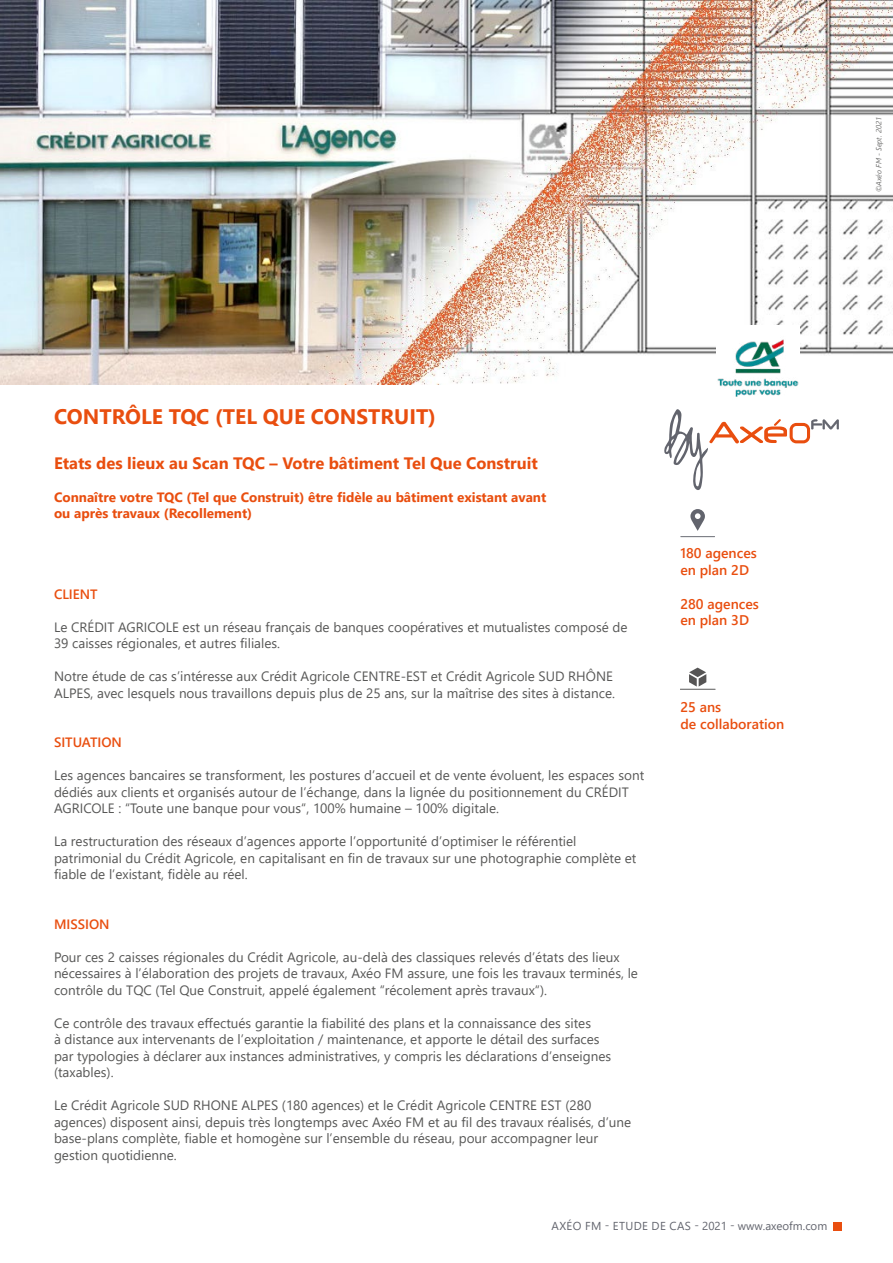
<style>
.page{position:relative;width:893px;height:1263px;background:#fff}
.page>*{position:absolute;margin:0;border:0;box-sizing:border-box;transform-origin:0 0}
.t1{font:700 21px "Segoe UI";color:#e94e0f}
.t2{font:700 16.5px "Segoe UI";color:#e94e0f}
.t3{font:600 13.95px/16.8px "Segoe UI";color:#e94e0f}
.t4{font:13.5px/16.5px "Segoe UI";color:#575756}
.t5{font:700 13.5px/16.2px "Segoe UI";color:#e94e0f}
.t6{font:600 13.5px "Segoe UI";color:#e94e0f}
.t7{font:11.55px "Segoe UI";color:#62646d}
.t8{font:italic 7.5px "Segoe UI";color:#70706f}
.s1{font-style:normal}
</style>
<div class="page">
<div style="left:834px;top:1222px;width:8px;height:8px;background:#e94e0f"></div>
<img style="left:0;top:0;width:893px;height:385px">
<div style="left:716px;top:325px;width:84px;height:84px;background:#fff"></div>
<img style="left:717px;top:339px;width:82px;height:58px">
<svg style="left:664px;top:409px;width:175px;height:81px"></svg>
<hr style="left:680px;top:536px;width:35px;height:1px;background:#62646d">
<svg style="left:690px;top:509px;width:15px;height:22px"></svg>
<hr style="left:680px;top:689px;width:35px;height:1px;background:#565555">
<svg style="left:689px;top:668px;width:17px;height:18px"></svg>
<p class="t8" style="left:872px;top:192px;width:77px;rotate:-90deg"><span class="s1">©</span>Axéo FM - Sept. 2021</p>
<h1 class="t1" style="left:54px;top:397px;width:384px">CONTRÔLE TQC (TEL QUE CONSTRUIT)</h1>
<p class="t2" style="left:54px;top:448px;width:485px">Etats des lieux au Scan TQC – Votre bâtiment Tel Que Construit</p>
<p class="t5" style="left:54px;top:488px;width:494px">Connaître votre TQC (Tel que Construit) être fidèle au bâtiment existant avant ou après travaux (Recollement)</p>
<p class="t6" style="left:54px;top:581px;width:45px">CLIENT</p>
<p class="t4" style="left:54px;top:617px;width:575px">Le CRÉDIT AGRICOLE est un réseau français de banques coopératives et mutualistes composé de<br>39 caisses régionales, et autres filiales.</p>
<p class="t4" style="left:54px;top:667px;width:562px">Notre étude de cas s’intéresse aux Crédit Agricole CENTRE-EST et Crédit Agricole SUD RHÔNE<br>ALPES, avec lesquels nous travaillons depuis plus de 25 ans, sur la maîtrise des sites à distance.</p>
<p class="t6" style="left:54px;top:730px;width:70px">SITUATION</p>
<p class="t4" style="left:54px;top:766px;width:592px">Les agences bancaires se transforment, les postures d’accueil et de vente évoluent, les espaces sont dédiés aux clients et organisés autour de l’échange, dans la lignée du positionnement du CRÉDIT<br>AGRICOLE : “Toute une banque pour vous“, 100% humaine – 100% digitale.</p>
<p class="t4" style="left:54px;top:832px;width:584px">La restructuration des réseaux d’agences apporte l’opportunité d’optimiser le référentiel patrimonial du Crédit Agricole, en capitalisant en fin de travaux sur une photographie complète et fiable de l’existant, fidèle au réel.</p>
<p class="t6" style="left:54px;top:911px;width:57px">MISSION</p>
<p class="t4" style="left:54px;top:947px;width:585px">Pour ces 2 caisses régionales du Crédit Agricole, au-delà des classiques relevés d’états des lieux nécessaires à l’élaboration des projets de travaux, Axéo FM assure, une fois les travaux terminés, le contrôle du TQC (Tel Que Construit, appelé également “récolement après travaux“).</p>
<p class="t4" style="left:54px;top:1013px;width:559px">Ce contrôle des travaux effectués garantie la fiabilité des plans et la connaissance des sites<br>à distance aux intervenants de l’exploitation / maintenance, et apporte le détail des surfaces par typologies à déclarer aux instances administratives, y compris les déclarations d’enseignes (taxables).</p>
<p class="t4" style="left:54px;top:1096px;width:579px">Le Crédit Agricole SUD RHONE ALPES (180 agences) et le Crédit Agricole CENTRE EST (280 agences) disposent ainsi, depuis très longtemps avec Axéo FM et au fil des travaux réalisés, d’une base-plans complète, fiable et homogène sur l’ensemble du réseau, pour accompagner leur gestion quotidienne.</p>
<p class="t3" style="left:680px;top:544px;width:78px">180 agences en plan 2D</p>
<p class="t3" style="left:680px;top:594px;width:80px">280 agences en plan 3D</p>
<p class="t3" style="left:680px;top:698px;width:105px">25 ans<br>de collaboration</p>
<p class="t7" style="left:551px;top:1214px;width:277px">AXÉO FM - ETUDE DE CAS - 2021 - www.axeofm.com</p>
</div>
